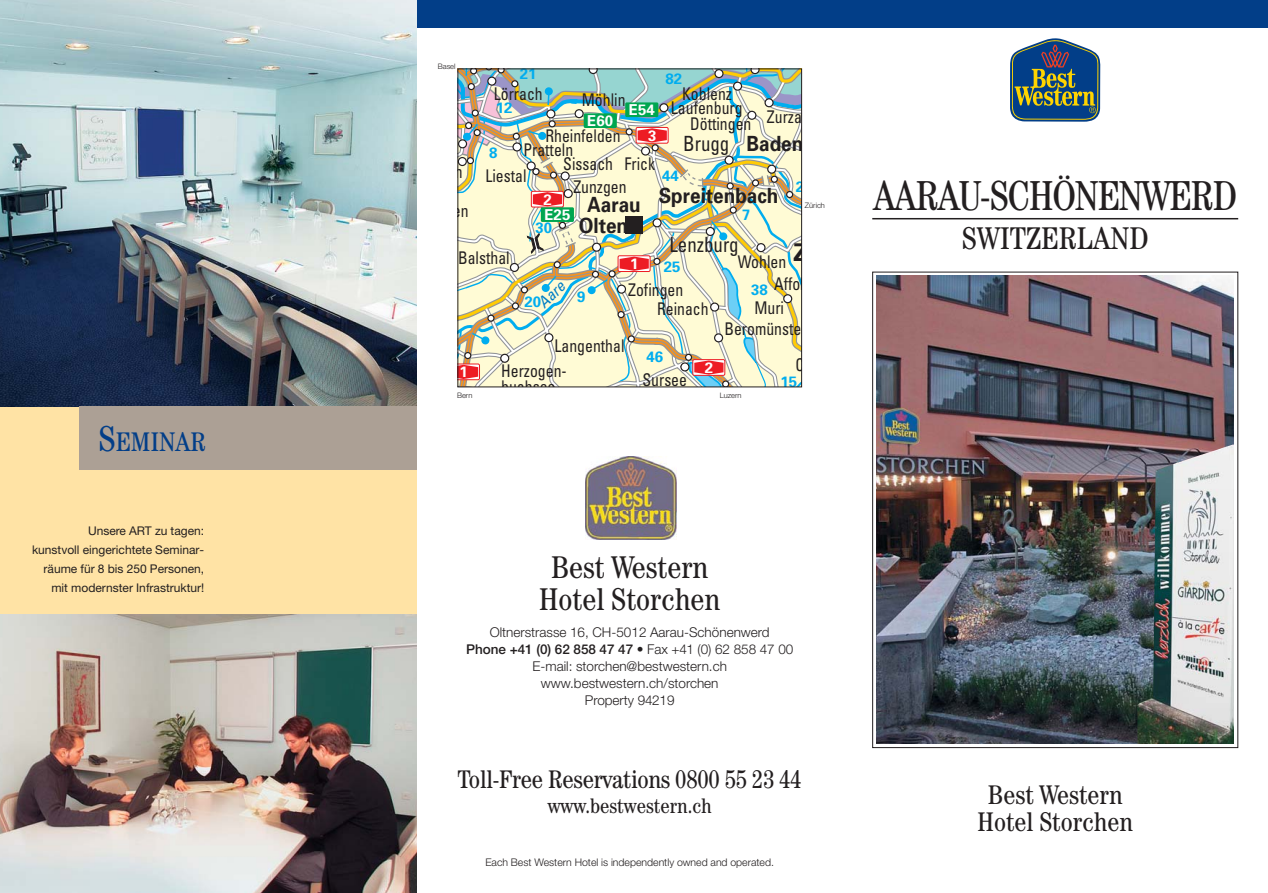
<style>
.page{position:relative;width:1268px;height:893px;background:#fff}
.page>*{position:absolute;margin:0;border:0;box-sizing:border-box;transform-origin:0 0}
.t1{font:condensed 42px "Century";letter-spacing:-.025em;color:#231f20;scale:.95 1}
.t2{font:condensed 31.5px/32px "Century";color:#231f20;text-align:center}
.t3{font:condensed 27px/27px "Century";color:#231f20;text-align:center}
.t4{font:condensed 27px "Century";color:#023e88}
.t5{font:condensed 25.5px "Century";letter-spacing:-.01em;color:#231f20}
.t6{font:700 24.45px "Univers";color:#231f20}
.t7{font:700 21px "Univers";color:#231f20;scale:.9 1}
.t8{font:condensed 21px "Century";color:#231f20}
.t9{font:condensed 21px "Univers";color:#231f20;scale:.9 1}
.t10{font:condensed 17.55px/30px "Univers";color:#231f20;scale:.9 1}
.t11{font:italic condensed 15.75px "Univers";color:#007dc5}
.t12{font:700 15px "Univers";color:#00adef}
.t13{font:700 15px/15.8px "Univers";color:#fff}
.t14{font:300 13.5px/17px "Helvetica Neue";color:#231f20;text-align:center}
.t15{font:12px/18.8px "Helvetica Neue";color:#231f20;text-align:right}
.t16{font:300 10.5px "Helvetica Neue";color:#231f20}
.t17{font:300 7.5px "Helvetica Neue";color:#231f20}
.s1{font-size:36px}
.s2{font-weight:500}
</style>
<div class="page">
<div style="left:0;top:0;width:417px;height:893px;background:#ffe3a5"></div>
<img style="left:0;top:0;width:417px;height:406px">
<svg style="left:1010px;top:38px;width:89px;height:84px;background:#4d6b79"></svg>
<hr style="left:872px;top:218px;width:365px;height:1px;background:#231f20">
<img style="left:876px;top:276px;width:357px;height:468px">
<div style="left:417px;top:0;width:850px;height:28px;background:#023e88"></div>
<img style="left:585px;top:456px;width:91px;height:83px">
<div style="left:80px;top:406px;width:337px;height:64px;background:#aca095"></div>
<svg style="left:459px;top:70px;width:340px;height:315px;background:#d7dabe"></svg>
<div style="left:625px;top:216px;width:17px;height:17px;background:#231f20"></div>
<img style="left:0;top:615px;width:417px;height:278px">
<img style="left:1137px;top:461px;width:96px;height:283px">
<h3 class="t4" style="left:98px;top:432px;width:109px"><span class="s1">S</span>EMINAR</h3>
<p class="t15" style="left:32px;top:523px;width:174px">Unsere ART zu tagen:<br>kunstvoll eingerichtete Seminar&shy;räume für 8 bis 250 Personen, mit modernster Infrastruktur!</p>
<p class="t17" style="left:437px;top:64px;width:19px">Basel</p>
<p class="t12" style="left:519px;top:68px;width:18px">21</p>
<p class="t12" style="left:665px;top:73px;width:18px">82</p>
<p class="t10" style="left:690px;top:80px;width:69px;text-indent:-8px">Koblenz<br>Döttingen</p>
<p class="t9" style="left:683px;top:136px;width:53px">Brugg</p>
<p class="t10" style="left:493px;top:80px;width:56px">Lörrach</p>
<p class="t10" style="left:545px;top:84px;width:91px;line-height:35.4px;text-align:right">Möhlin<br>Rheinfelden</p>
<p class="t10" style="left:563px;top:151px;width:57px">Sissach</p>
<p class="t10" style="left:670px;top:95px;width:81px">Laufenburg</p>
<p class="t12" style="left:495px;top:102px;width:18px">12</p>
<p class="t13" style="left:628px;top:104px;width:27px">E54</p>
<p class="t10" style="left:766px;top:103px;width:40px">Zurza</p>
<p class="t13" style="left:587px;top:114px;width:27px">E60</p>
<p class="t13" style="left:648px;top:129px;width:10px">3</p>
<p class="t7" style="left:746px;top:136px;width:64px">Baden</p>
<p class="t10" style="left:523px;top:136px;width:57px">Pratteln</p>
<p class="t12" style="left:489px;top:147px;width:10px">8</p>
<p class="t10" style="left:624px;top:150px;width:35px">Frick</p>
<p class="t10" style="left:454px;top:159px;width:10px">h</p>
<p class="t10" style="left:485px;top:162px;width:47px">Liestal</p>
<p class="t12" style="left:662px;top:171px;width:18px">44</p>
<p class="t10" style="left:573px;top:173px;width:61px">Zunzgen</p>
<p class="t12" style="left:795px;top:181px;width:10px">2</p>
<p class="t7" style="left:658px;top:188px;width:134px">Spreitenbach</p>
<p class="t13" style="left:543px;top:193px;width:28px">2<br>E25</p>
<p class="t7" style="left:587px;top:197px;width:61px">Aarau</p>
<p class="t17" style="left:804px;top:202px;width:22px">Zürich</p>
<p class="t10" style="left:453px;top:198px;width:19px">en</p>
<p class="t10" style="left:458px;top:245px;width:59px">Balsthal</p>
<p class="t12" style="left:742px;top:209px;width:10px">7</p>
<p class="t7" style="left:578px;top:218px;width:56px">Olten</p>
<p class="t12" style="left:535px;top:222px;width:18px">30</p>
<p class="t9" style="left:669px;top:237px;width:78px">Lenzburg</p>
<p class="t10" style="left:657px;top:282px;width:59px;line-height:18.8px;text-indent:-29px">Zofingen<br>Reinach</p>
<p class="t10" style="left:724px;top:316px;width:87px">Beromünste</p>
<p class="t10" style="left:642px;top:366px;width:51px">Sursee</p>
<h3 class="t6" style="left:793px;top:243px;width:16px">Z</h3>
<p class="t10" style="left:737px;top:248px;width:55px">Wohlen</p>
<p class="t13" style="left:630px;top:257px;width:10px">1</p>
<p class="t12" style="left:663px;top:261px;width:18px">25</p>
<p class="t10" style="left:774px;top:270px;width:35px">Affol</p>
<p class="t11" style="left:536px;top:301px;width:32px;rotate:-44deg">Aare</p>
<p class="t12" style="left:751px;top:285px;width:18px">38</p>
<p class="t12" style="left:577px;top:291px;width:10px">9</p>
<p class="t12" style="left:524px;top:296px;width:18px">20</p>
<p class="t10" style="left:754px;top:294px;width:35px">Muri</p>
<p class="t10" style="left:554px;top:332px;width:79px">Langenthal</p>
<p class="t12" style="left:646px;top:351px;width:18px">46</p>
<p class="t10" style="left:795px;top:351px;width:11px">C</p>
<p class="t13" style="left:459px;top:365px;width:10px">1</p>
<p class="t10" style="left:501px;top:358px;width:74px">Herzogen-</p>
<p class="t13" style="left:704px;top:361px;width:10px">2</p>
<p class="t10" style="left:501px;top:373px;width:62px">buchsee</p>
<p class="t12" style="left:780px;top:376px;width:18px">15</p>
<p class="t17" style="left:457px;top:393px;width:17px">Bern</p>
<p class="t17" style="left:719px;top:392px;width:23px">Luzern</p>
<h1 class="t1" style="left:873px;top:181px;width:384px">AARAU-SCHÖNENWERD</h1>
<h2 class="t2" style="left:961px;top:225px;width:188px">SWITZERLAND</h2>
<h2 class="t2" style="left:539px;top:554px;width:182px">Best Western<br>Hotel Storchen</h2>
<p class="t14" style="left:466px;top:625px;width:329px">Oltnerstrasse 16, CH-5012 Aarau-Schönenwerd<br><span class="s2">Phone +41 (0) 62 858 47 47</span> • Fax +41 (0) 62 858 47 00<br>E-mail: storchen@bestwestern.ch www.bestwestern.ch/storchen<br>Property 94219</p>
<h3 class="t5" style="left:458px;top:770px;width:345px">Toll-Free Reservations 0800 55 23 44</h3>
<p class="t8" style="left:547px;top:799px;width:166px">www.bestwestern.ch</p>
<p class="t16" style="left:485px;top:858px;width:290px">Each Best Western Hotel is independently owned and operated.</p>
<h3 class="t3" style="left:977px;top:783px;width:157px">Best Western<br>Hotel Storchen</h3>
</div>
